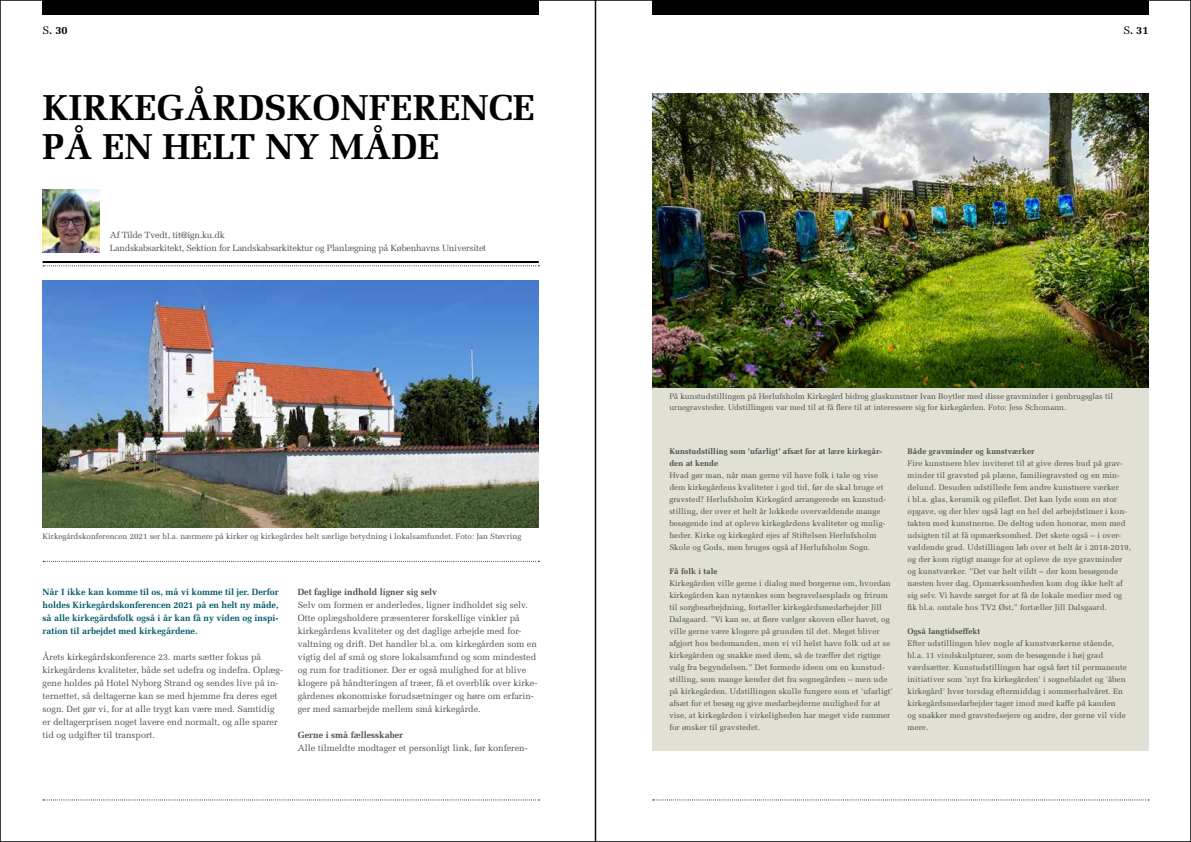
<style>
.page{position:relative;width:1191px;height:842px;background:#fff}
.page>*{position:absolute;margin:0;border:0;box-sizing:border-box;transform-origin:0 0}
.t1{font:700 36px/38px "Melior";color:#000}
.t2{font:700 11px "Melior";color:#000}
.t3{font:9px/13px "Melior";color:#4d4d4f}
.t4{font:700 9px/13px "Melior";color:#005a69;text-align:justify}
.t5{font:9px/13px "Melior";letter-spacing:-.02em;color:#4d4d4f}
.t6{font:700 9px "Melior";color:#4d4d4f}
.t7{font:8px/12px "Melior";letter-spacing:.01em;color:#4d4d4f}
.t8{font:700 8px/12px "Melior";letter-spacing:.01em;color:#4d4d4f}
.s1{font-weight:400}
</style>
<div class="page">
<div style="left:652px;top:94px;width:496px;height:657px;background:#e1e0d5"></div>
<div style="left:43px;top:0;width:496px;height:14px;background:#000"></div>
<svg style="left:43px;top:799px;width:496px;height:1px"></svg>
<div style="left:652px;top:0;width:496px;height:14px;background:#000"></div>
<svg style="left:652px;top:799px;width:497px;height:1px"></svg>
<svg style="left:43px;top:561px;width:496px;height:1px"></svg>
<hr style="left:43px;top:261px;width:496px;height:2px;background:#000">
<svg style="left:43px;top:265px;width:496px;height:1px"></svg>
<img style="left:43px;top:281px;width:496px;height:246px">
<img style="left:652px;top:94px;width:496px;height:294px">
<img style="left:43px;top:190px;width:56px;height:62px">
<h2 class="t2" style="left:43px;top:23px;width:27px"><span class="s1">S</span>. 30</h2>
<h2 class="t2" style="left:1123px;top:23px;width:27px"><span class="s1">S</span>. 31</h2>
<h1 class="t1" style="left:43px;top:89px;width:493px">KIRKEGÅRDSKONFERENCE<br>PÅ EN HELT NY MÅDE</h1>
<p class="t5" style="left:110px;top:228px;width:378px">Af Tilde Tvedt, tit@ign.ku.dk<br>Landskabsarkitekt, Sektion for Landskabsarkitektur og Planlægning på Københavns Universitet</p>
<p class="t7" style="left:43px;top:530px;width:480px">Kirkegårdskonferencen 2021 ser bl.a. nærmere på kirker og kirkegårdes helt særlige betydning i lokalsamfundet. Foto: Jan Støvring</p>
<p class="t4" style="left:43px;top:585px;width:238px">Når I ikke kan komme til os, må vi komme til jer. Derfor holdes Kirkegårdskonferencen 2021 på en helt ny måde, så alle kirkegårdsfolk også i år kan få ny viden og inspi&shy;ration til arbejdet med kirkegårdene.</p>
<p class="t3" style="left:43px;top:650px;width:242px">Årets kirkegårdskonference 23. marts sætter fokus på kirkegårdens kvaliteter, både set udefra og indefra. Oplæg&shy;gene holdes på Hotel Nyborg Strand og sendes live på in&shy;ternettet, så deltagerne kan se med hjemme fra deres eget sogn. Det gør vi, for at alle trygt kan være med. Samtidig er deltagerprisen noget lavere end normalt, og alle sparer tid og udgifter til transport.</p>
<p class="t6" style="left:298px;top:586px;width:141px">Det faglige indhold ligner sig selv</p>
<p class="t3" style="left:298px;top:598px;width:241px">Selv om formen er anderledes, ligner indholdet sig selv.<br>Otte oplægsholdere præsenterer forskellige vinkler på kirkegårdens kvaliteter og det daglige arbejde med for&shy;valtning og drift. Det handler bl.a. om kirkegården som en vigtig del af små og store lokalsamfund og som mindested og rum for traditioner. Der er også mulighed for at blive klogere på håndteringen af træer, få et overblik over kirke&shy;gårdenes økonomiske forudsætninger og høre om erfarin&shy;ger med samarbejde mellem små kirkegårde.</p>
<p class="t6" style="left:298px;top:729px;width:107px">Gerne i små fællesskaber</p>
<p class="t3" style="left:298px;top:741px;width:231px">Alle tilmeldte modtager et personligt link, før konferen-</p>
<p class="t7" style="left:669px;top:391px;width:445px;line-height:11px">På kunstudstillingen på Herlufsholm Kirkegård bidrog glaskunstner Ivan Boytler med disse gravminder i genbrugsglas til urnegravsteder. Udstillingen var med til at få flere til at interessere sig for kirkegården. Foto: Jess Schomann.</p>
<p class="t8" style="left:669px;top:445px;width:214px">Kunstudstilling som ’ufarligt’ afsæt for at lære kirkegår&shy;den at kende</p>
<p class="t7" style="left:669px;top:469px;width:218px">Hvad gør man, når man gerne vil have folk i tale og vise dem kirkegårdens kvaliteter i god tid, før de skal bruge et gravsted? Herlufsholm Kirkegård arrangerede en kunstud&shy;stilling, der over et helt år lokkede overvældende mange besøgende ind at opleve kirkegårdens kvaliteter og mulig&shy;heder. Kirke og kirkegård ejes af Stiftelsen Herlufsholm Skole og Gods, men bruges også af Herlufsholm Sogn.</p>
<p class="t8" style="left:669px;top:565px;width:50px">Få folk i tale</p>
<p class="t7" style="left:669px;top:577px;width:225px">Kirkegården ville gerne i dialog med borgerne om, hvordan kirkegården kan nytænkes som begravelsesplads og frirum til sorgbearbejdning, fortæller kirkegårdsmedarbejder Jill Dalsgaard. ”Vi kan se, at flere vælger skoven eller havet, og ville gerne være klogere på grunden til det. Meget bliver afgjort hos bedemanden, men vi vil helst have folk ud at se kirkegården og snakke med dem, så de træffer det rigtige valg fra begyndelsen.” Det formede ideen om en kunstud&shy;stilling, som mange kender det fra sognegården – men ude på kirkegården. Udstillingen skulle fungere som et ’ufarligt’ afsæt for et besøg og give medarbejderne mulighed for at vise, at kirkegården i virkeligheden har meget vide rammer for ønsker til gravstedet.</p>
<p class="t8" style="left:907px;top:445px;width:129px">Både gravminder og kunstværker</p>
<p class="t7" style="left:907px;top:457px;width:225px">Fire kunstnere blev inviteret til at give deres bud på grav&shy;minder til gravsted på plæne, familiegravsted og en min&shy;delund. Desuden udstillede fem andre kunstnere værker<br>i bl.a. glas, keramik og pileflet. Det kan lyde som en stor opgave, og der blev også lagt en hel del arbejdstimer i kon&shy;takten med kunstnerne. De deltog uden honorar, men med udsigten til at få opmærksomhed. Det skete også – i over&shy;vældende grad. Udstillingen løb over et helt år i 2018-2019, og der kom rigtigt mange for at opleve de nye gravminder og kunstværker. ”Det var helt vildt – der kom besøgende næsten hver dag. Opmærksomheden kom dog ikke helt af sig selv. Vi havde sørget for at få de lokale medier med og fik bl.a. omtale hos TV2 Øst,” fortæller Jill Dalsgaard.</p>
<p class="t8" style="left:907px;top:625px;width:74px">Også langtidseffekt</p>
<p class="t7" style="left:907px;top:637px;width:221px">Efter udstillingen blev nogle af kunstværkerne stående, bl.a. 11 vindskulpturer, som de besøgende i høj grad værdsætter. Kunstudstillingen har også ført til permanente initiativer som ’nyt fra kirkegården’ i sognebladet og ’åben kirkegård’ hver torsdag eftermiddag i sommerhalvåret. En kirkegårdsmedarbejder tager imod med kaffe på kanden<br>og snakker med gravstedsejere og andre, der gerne vil vide mere.</p>
</div>
